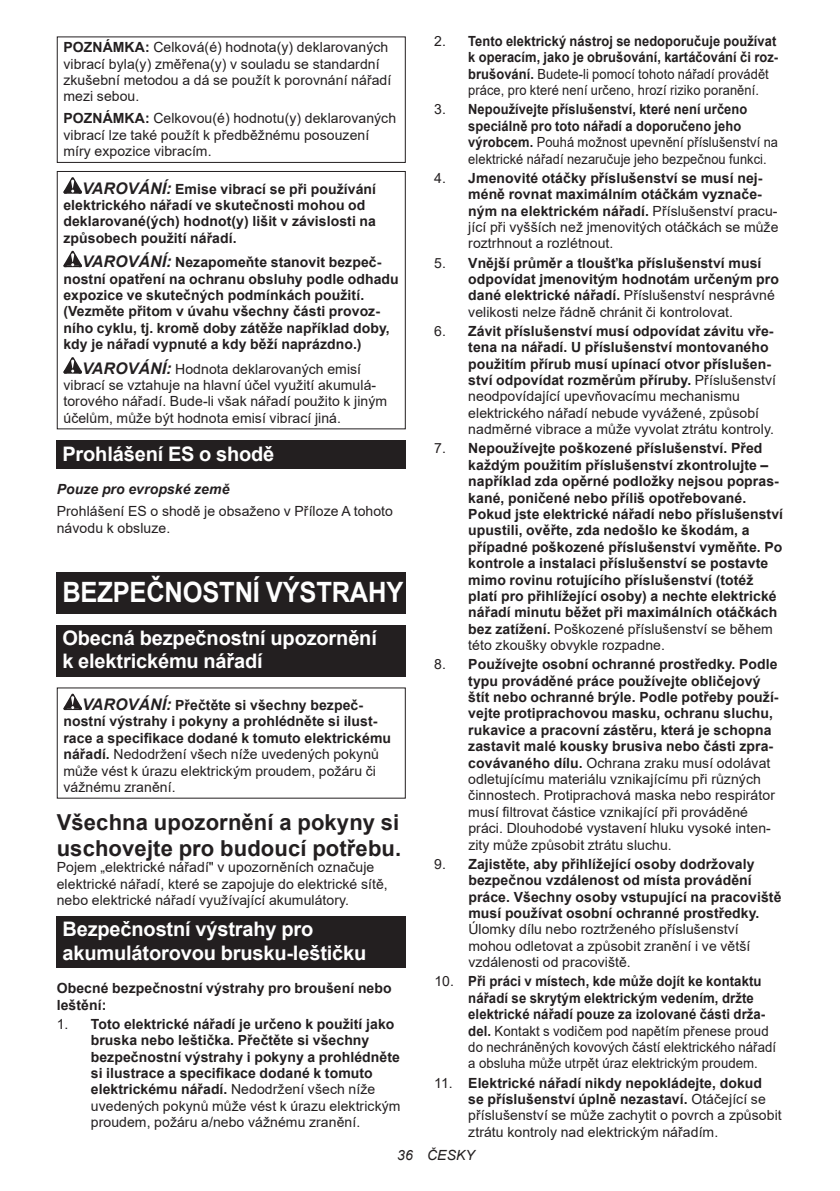
<style>
.page{position:relative;width:840px;height:1191px;background:#fff}
.page>*{position:absolute;margin:0;border:0;box-sizing:border-box;transform-origin:0 0}
.t1{font:700 28px "Arial";letter-spacing:-.01em;color:#fff;scale:.91 1}
.t2{font:700 22px/25.8px "Arial";letter-spacing:.005em;color:#231f20}
.t3{font:700 20px/23.4px "Arial";letter-spacing:-.01em;color:#fff}
.t4{font:700 14px/16.4px "Arial";letter-spacing:.005em;color:#231f20}
.t5{font:14px/16.4px "Arial";letter-spacing:.005em;color:#231f20}
.t6{font:700 14px/16.4px "Arial";letter-spacing:.005em;color:#231f20;scale:.92 1}
.t7{font:italic 700 14px "Arial";letter-spacing:.005em;color:#231f20}
.t8{font:italic 14px "Arial";letter-spacing:.005em;color:#231f20}
.s1{font-weight:700}
.s2{font-style:italic;font-size:16px}
.s3{font-weight:700;font-style:italic;font-size:16px}
.s4{font-weight:400}
</style>
<div class="page">
<div style="left:57px;top:36px;width:348px;height:127px;border:1px solid #231f20"></div>
<svg style="left:63px;top:177px;width:19px;height:17px"></svg>
<svg style="left:63px;top:251px;width:19px;height:16px"></svg>
<svg style="left:63px;top:357px;width:19px;height:16px"></svg>
<div style="left:57px;top:171px;width:348px;height:258px;border:1px solid #231f20"></div>
<div style="left:57px;top:441px;width:348px;height:28px;background:#231f20"></div>
<div style="left:57px;top:572px;width:348px;height:41px;background:#231f20"></div>
<div style="left:57px;top:624px;width:348px;height:52px;background:#231f20"></div>
<svg style="left:63px;top:693px;width:19px;height:17px"></svg>
<div style="left:57px;top:916px;width:348px;height:52px;background:#231f20"></div>
<p class="t5" style="left:63px;top:40px;width:329px"><span class="s1">POZNÁMKA:</span> Celková(é) hodnota(y) deklarovaných vibrací byla(y) změřena(y) v souladu se standardní zkušební metodou a dá se použít k porovnání nářadí mezi sebou.</p>
<p class="t5" style="left:63px;top:112px;width:334px"><span class="s1">POZNÁMKA:</span> Celkovou(é) hodnotu(y) deklarovaných vibrací lze také použít k předběžnému posouzení míry expozice vibracím.</p>
<p class="t4" style="left:63px;top:181px;width:314px;text-indent:19px"><span class="s2">VAROVÁNÍ:</span> Emise vibrací se při používání elektrického nářadí ve skutečnosti mohou od deklarované(ých) hodnot(y) lišit v závislosti na způsobech použití nářadí.</p>
<p class="t4" style="left:63px;top:254px;width:336px;text-indent:19px"><span class="s2">VAROVÁNÍ:</span> Nezapomeňte stanovit bezpeč&shy;nostní opatření na ochranu obsluhy podle odhadu expozice ve skutečných podmínkách použití. (Vezměte přitom v úvahu všechny části provoz&shy;ního cyklu, tj. kromě doby zátěže například doby, kdy je nářadí vypnuté a kdy běží naprázdno.)</p>
<p class="t5" style="left:63px;top:362px;width:325px;text-indent:19px"><span class="s3">VAROVÁNÍ:</span> Hodnota deklarovaných emisí vibrací se vztahuje na hlavní účel využití akumulá&shy;torového nářadí. Bude-li však nářadí použito k jiným účelům, může být hodnota emisí vibrací jiná.</p>
<h3 class="t3" style="left:62px;top:442px;width:213px">Prohlášení ES o shodě</h3>
<p class="t7" style="left:57px;top:480px;width:174px">Pouze pro evropské země</p>
<p class="t5" style="left:57px;top:503px;width:337px">Prohlášení ES o shodě je obsaženo v Příloze A tohoto návodu k obsluze.</p>
<h1 class="t1" style="left:62px;top:572px;width:376px">BEZPEČNOSTNÍ VÝSTRAHY</h1>
<h3 class="t3" style="left:62px;top:626px;width:316px">Obecná bezpečnostní upozornění k elektrickému nářadí</h3>
<p class="t4" style="left:63px;top:697px;width:329px;text-indent:19px"><span class="s2">VAROVÁNÍ:</span> Přečtěte si všechny bezpeč&shy;nostní výstrahy i pokyny a prohlédněte si ilust&shy;race a specifikace dodané k tomuto elektrickému nářadí. <span class="s4">Nedodržení všech níže uvedených pokynů může vést k úrazu elektrickým proudem, požáru či vážnému zranění.</span></p>
<h2 class="t2" style="left:57px;top:809px;width:346px">Všechna upozornění a pokyny si uschovejte pro budoucí potřebu.</h2>
<p class="t5" style="left:57px;top:859px;width:332px">Pojem „elektrické nářadí" v upozorněních označuje elektrické nářadí, které se zapojuje do elektrické sítě, nebo elektrické nářadí využívající akumulátory.</p>
<h3 class="t3" style="left:62px;top:917px;width:305px">Bezpečnostní výstrahy pro akumulátorovou brusku-leštičku</h3>
<p class="t4" style="left:57px;top:980px;width:336px">Obecné bezpečnostní výstrahy pro broušení nebo leštění:</p>
<p class="t4" style="left:91px;top:1015px;width:311px;text-indent:-34px"><span class="s4">1.</span> Toto elektrické nářadí je určeno k použití jako bruska nebo leštička. Přečtěte si všechny bezpečnostní výstrahy i pokyny a prohlédněte si ilustrace a specifikace dodané k tomuto elektrickému nářadí. <span class="s4">Nedodržení všech níže uvedených pokynů může vést k úrazu elektrickým proudem, požáru a/nebo vážnému zranění.</span></p>
<p class="t6" style="left:468px;top:33px;width:338px;text-indent:-34px"><span class="s4">2.</span> Tento elektrický nástroj se nedoporučuje používat k operacím, jako je obrušování, kartáčování či roz&shy;brušování. <span class="s4">Budete-li pomocí tohoto nářadí provádět práce, pro které není určeno, hrozí riziko poranění.</span></p>
<p class="t6" style="left:468px;top:101px;width:338px;text-indent:-34px"><span class="s4">3.</span> Nepoužívejte příslušenství, které není určeno speciálně pro toto nářadí a doporučeno jeho výrobcem. <span class="s4">Pouhá možnost upevnění příslušenství na elektrické nářadí nezaručuje jeho bezpečnou funkci.</span></p>
<p class="t4" style="left:468px;top:170px;width:311px;text-indent:-34px"><span class="s4">4.</span> Jmenovité otáčky příslušenství se musí nej&shy;méně rovnat maximálním otáčkám vyznače&shy;ným na elektrickém nářadí. <span class="s4">Příslušenství pracu&shy;jící při vyšších než jmenovitých otáčkách se může roztrhnout a rozlétnout.</span></p>
<p class="t4" style="left:468px;top:255px;width:312px;text-indent:-34px"><span class="s4">5.</span> Vnější průměr a tloušťka příslušenství musí odpovídat jmenovitým hodnotám určeným pro dané elektrické nářadí. <span class="s4">Příslušenství nesprávné velikosti nelze řádně chránit či kontrolovat.</span></p>
<p class="t4" style="left:468px;top:323px;width:309px;text-indent:-34px"><span class="s4">6.</span> Závit příslušenství musí odpovídat závitu vře&shy;tena na nářadí. U příslušenství montovaného použitím přírub musí upínací otvor příslušen&shy;ství odpovídat rozměrům příruby. <span class="s4">Příslušenství neodpovídající upevňovacímu mechanismu elektrického nářadí nebude vyvážené, způsobí nadměrné vibrace a může vyvolat ztrátu kontroly.</span></p>
<p class="t4" style="left:468px;top:440px;width:316px;text-indent:-34px"><span class="s4">7.</span> Nepoužívejte poškozené příslušenství. Před každým použitím příslušenství zkontrolujte – například zda opěrné podložky nejsou popras&shy;kané, poničené nebo příliš opotřebované.<br>Pokud jste elektrické nářadí nebo příslušenství upustili, ověřte, zda nedošlo ke škodám, a případné poškozené příslušenství vyměňte. Po kontrole a instalaci příslušenství se postavte mimo rovinu rotujícího příslušenství (totéž platí pro přihlížející osoby) a nechte elektrické nářadí minutu běžet při maximálních otáčkách bez zatížení. <span class="s4">Poškozené příslušenství se během této zkoušky obvykle rozpadne.</span></p>
<p class="t4" style="left:468px;top:656px;width:311px;text-indent:-34px"><span class="s4">8.</span> Používejte osobní ochranné prostředky. Podle typu prováděné práce používejte obličejový štít nebo ochranné brýle. Podle potřeby použí&shy;vejte protiprachovou masku, ochranu sluchu, rukavice a pracovní zástěru, která je schopna zastavit malé kousky brusiva nebo části zpra&shy;covávaného dílu. <span class="s4">Ochrana zraku musí odolávat odletujícímu materiálu vznikajícímu při různých činnostech. Protiprachová maska nebo respirátor musí filtrovat částice vznikající při prováděné práci. Dlouhodobé vystavení hluku vysoké inten&shy;zity může způsobit ztrátu sluchu.</span></p>
<p class="t4" style="left:468px;top:856px;width:314px;text-indent:-34px"><span class="s4">9.</span> Zajistěte, aby přihlížející osoby dodržovaly bezpečnou vzdálenost od místa provádění práce. Všechny osoby vstupující na pracoviště musí používat osobní ochranné prostředky.</p>
<p class="t5" style="left:468px;top:921px;width:283px">Úlomky dílu nebo roztrženého příslušenství mohou odletovat a způsobit zranění i ve větší vzdálenosti od pracoviště.</p>
<p class="t5" style="left:468px;top:974px;width:309px;text-indent:-34px">10. <span class="s1">Při práci v místech, kde může dojít ke kontaktu nářadí se skrytým elektrickým vedením, držte elektrické nářadí pouze za izolované části drža&shy;del.</span> Kontakt s vodičem pod napětím přenese proud do nechráněných kovových částí elektrického nářadí a obsluha může utrpět úraz elektrickým proudem.</p>
<p class="t5" style="left:468px;top:1075px;width:315px;text-indent:-34px">11. <span class="s1">Elektrické nářadí nikdy nepokládejte, dokud<br>se příslušenství úplně nezastaví.</span> Otáčející se příslušenství se může zachytit o povrch a způsobit ztrátu kontroly nad elektrickým nářadím.</p>
<p class="t8" style="left:397px;top:1147px;width:79px">36 ČESKY</p>
</div>
